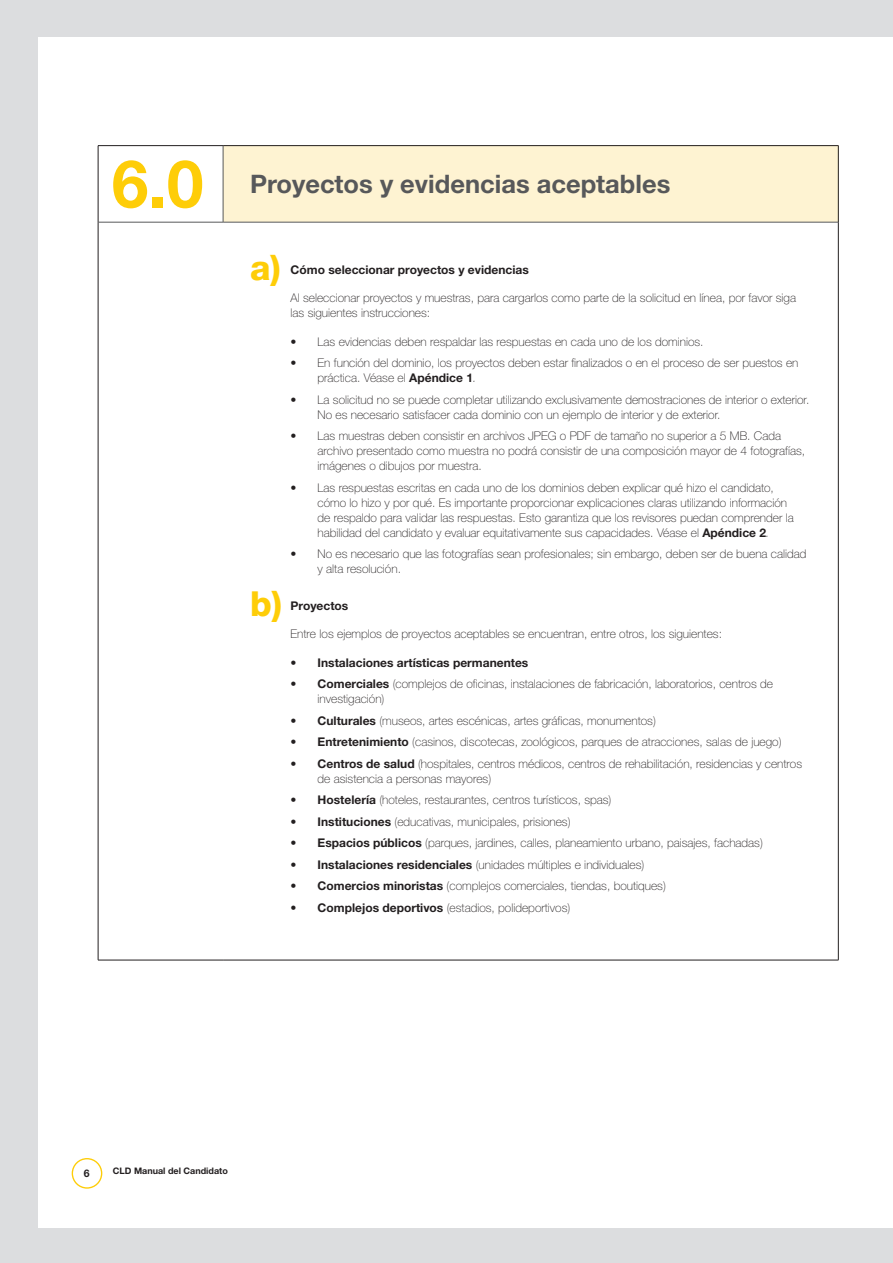
<style>
.page{position:relative;width:893px;height:1263px;background:#dcdddf}
.page>*{position:absolute;margin:0;border:0;box-sizing:border-box;transform-origin:0 0}
.t1{font:700 66px "Helvetica Neue LT Std";color:#fecd08}
.t2{font:800 34.5px "Helvetica Neue LT Std";color:#fecd08}
.t3{font:700 25.5px "Helvetica Neue LT Std";color:#57585a}
.t4{font:100 12px/15px "Helvetica Neue LT Std";color:#231f20}
.t5{font:700 12px "Helvetica Neue LT Std";color:#231f20}
.t6{font:700 10.5px "Helvetica Neue LT Std";color:#231f20}
.t7{font:700 9px "Helvetica Neue LT Std";color:#231f20}
.s1{font-weight:700}
.s2{font-style:italic}
</style>
<div class="page">
<div style="left:38px;top:37px;width:855px;height:1191px;background:#fff"></div>
<div style="left:72px;top:1158px;width:30px;height:31px;border:1px solid #fecd08;border-radius:50%"></div>
<div style="left:223px;top:146px;width:615px;height:76px;background:#fef3d2"></div>
<hr style="left:98px;top:145px;width:125px;height:1px;background:#231f20">
<hr style="left:98px;top:146px;width:1px;height:76px;background:#231f20">
<hr style="left:223px;top:145px;width:615px;height:1px;background:#231f20">
<hr style="left:838px;top:146px;width:1px;height:76px;background:#231f20">
<hr style="left:98px;top:222px;width:1px;height:738px;background:#231f20">
<hr style="left:838px;top:222px;width:1px;height:738px;background:#231f20">
<hr style="left:98px;top:960px;width:125px;height:1px;background:#231f20">
<hr style="left:223px;top:960px;width:615px;height:1px;background:#231f20">
<hr style="left:223px;top:146px;width:1px;height:76px;background:#57585a">
<hr style="left:98px;top:222px;width:125px;height:1px;background:#57585a">
<hr style="left:223px;top:222px;width:615px;height:1px;background:#57585a">
<h1 class="t1" style="left:112px;top:143px;width:93px">6.0</h1>
<h3 class="t3" style="left:250px;top:168px;width:422px">Proyectos y evidencias aceptables</h3>
<h2 class="t2" style="left:250px;top:247px;width:32px">a)</h2>
<p class="t5" style="left:291px;top:262px;width:240px">Cómo seleccionar proyectos y evidencias</p>
<p class="t4" style="left:291px;top:290px;width:507px">Al seleccionar proyectos y muestras, para cargarlos como parte de la solicitud en línea, por favor siga las siguientes instrucciones:</p>
<p class="t4" style="left:291px;top:334px;width:415px">• Las evidencias deben respaldar las respuestas en cada uno de los dominios.</p>
<p class="t4" style="left:318px;top:355px;width:482px;text-indent:-27px">• En función del dominio, los proyectos deben estar finalizados o en el proceso de ser puestos en práctica. Véase el <span class="s1">Apéndice 1</span><span class="s2">.</span></p>
<p class="t4" style="left:318px;top:392px;width:493px;text-indent:-27px">• La solicitud no se puede completar utilizando exclusivamente demostraciones de interior o exterior.<br>No es necesario satisfacer cada dominio con un ejemplo de interior y de exterior.</p>
<p class="t4" style="left:318px;top:428px;width:489px;text-indent:-27px">• Las muestras deben consistir en archivos JPEG o PDF de tamaño no superior a 5 MB. Cada archivo presentado como muestra no podrá consistir de una composición mayor de 4 fotografías, imágenes o dibujos por muestra.</p>
<p class="t4" style="left:318px;top:480px;width:478px;text-indent:-27px">• Las respuestas escritas en cada uno de los dominios deben explicar qué hizo el candidato, cómo lo hizo y por qué. Es importante proporcionar explicaciones claras utilizando información de respaldo para validar las respuestas. Esto garantiza que los revisores puedan comprender la habilidad del candidato y evaluar equitativamente sus capacidades. Véase el <span class="s1">Apéndice 2</span><span class="s2">.</span></p>
<p class="t4" style="left:318px;top:546px;width:490px;text-indent:-27px">• No es necesario que las fotografías sean profesionales; sin embargo, deben ser de buena calidad y alta resolución.</p>
<h2 class="t2" style="left:250px;top:583px;width:33px">b)</h2>
<p class="t5" style="left:291px;top:598px;width:59px">Proyectos</p>
<p class="t4" style="left:291px;top:626px;width:433px">Entre los ejemplos de proyectos aceptables se encuentran, entre otros, los siguientes:</p>
<p class="t5" style="left:291px;top:655px;width:239px">• Instalaciones artísticas permanentes</p>
<p class="t4" style="left:318px;top:676px;width:457px;text-indent:-27px"><span class="s1">• Comerciales</span> (complejos de oficinas, instalaciones de fabricación, laboratorios, centros de investigación)</p>
<p class="t4" style="left:291px;top:713px;width:367px"><span class="s1">• Culturales</span> (museos, artes escénicas, artes gráficas, monumentos)</p>
<p class="t4" style="left:291px;top:734px;width:492px"><span class="s1">• Entretenimiento</span> (casinos, discotecas, zoológicos, parques de atracciones, salas de juego)</p>
<p class="t4" style="left:318px;top:756px;width:486px;text-indent:-27px"><span class="s1">• Centros de salud</span> (hospitales, centros médicos, centros de rehabilitación, residencias y centros de asistencia a personas mayores)</p>
<p class="t4" style="left:291px;top:792px;width:322px"><span class="s1">• Hostelería</span> (hoteles, restaurantes, centros turísticos, spas)</p>
<p class="t4" style="left:291px;top:814px;width:282px"><span class="s1">• Instituciones</span> (educativas, municipales, prisiones)</p>
<p class="t4" style="left:291px;top:835px;width:474px"><span class="s1">• Espacios públicos</span> (parques, jardines, calles, planeamiento urbano, paisajes, fachadas)</p>
<p class="t4" style="left:291px;top:857px;width:355px"><span class="s1">• Instalaciones residenciales</span> (unidades múltiples e individuales)</p>
<p class="t4" style="left:291px;top:878px;width:377px"><span class="s1">• Comercios minoristas</span> (complejos comerciales, tiendas, boutiques)</p>
<p class="t4" style="left:291px;top:900px;width:281px"><span class="s1">• Complejos deportivos</span> (estadios, polideportivos)</p>
<p class="t6" style="left:84px;top:1166px;width:7px">6</p>
<p class="t7" style="left:113px;top:1165px;width:116px">CLD Manual del Candidato</p>
</div>
